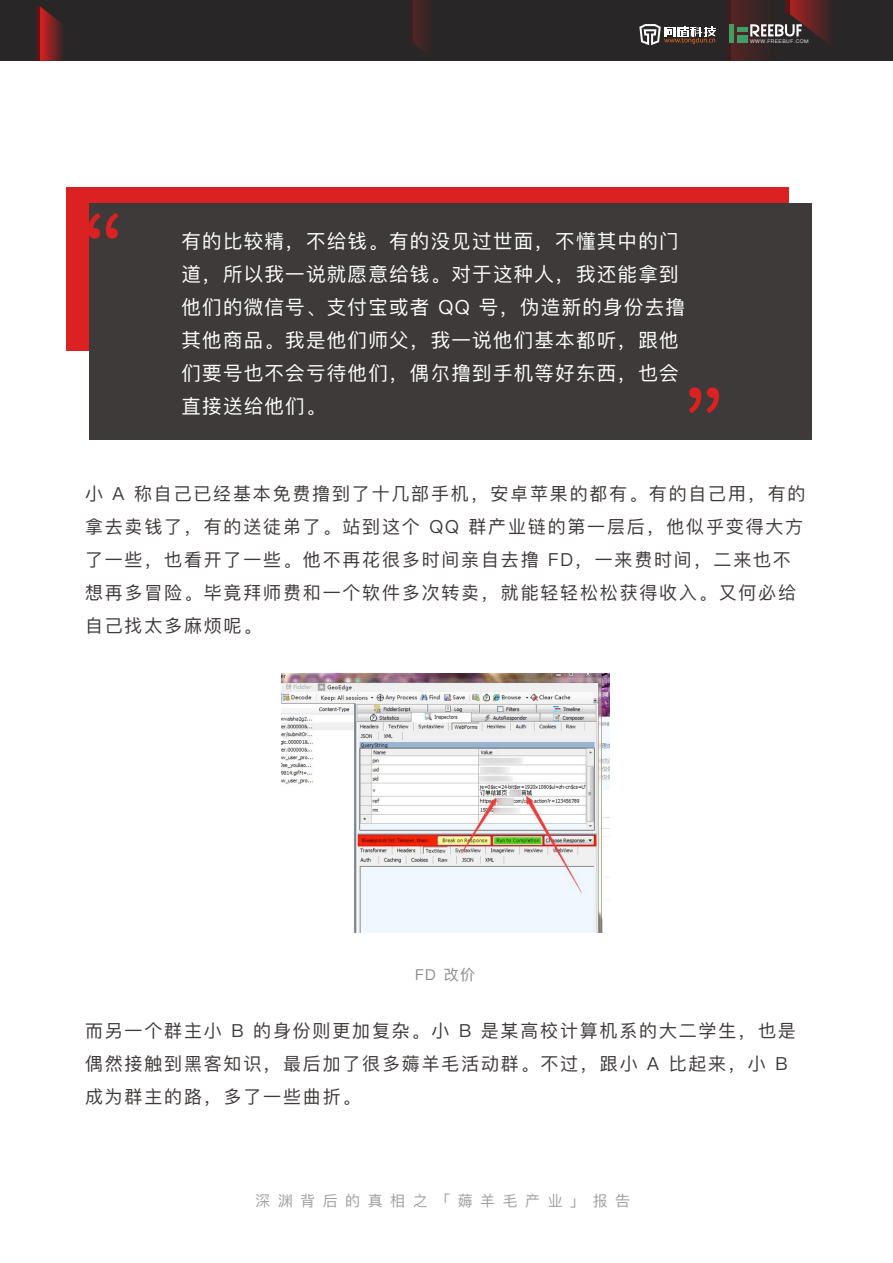
<style>
.page{position:relative;width:893px;height:1263px;background:#fff}
.page>*{position:absolute;margin:0;border:0;box-sizing:border-box;transform-origin:0 0}
.t1{font:89.7px "Ping Fang SC";color:#db2121}
.t2{font:19.5px/33px "Ping Fang SC";letter-spacing:.065em;color:#fff}
.t3{font:18px/33px "Ping Fang SC";letter-spacing:.1em;color:#3e3a39}
.t4{font:15px "Ping Fang SC";letter-spacing:.5em;color:#9fa0a0}
.t5{font:15px "Ping Fang SC";color:#898989}
.t6{font:5.1px "Ping Fang SC";letter-spacing:.1em;color:#fff}
</style>
<div class="page">
<div style="left:0;top:0;width:893px;height:61px;background:#282626"></div>
<div style="left:730px;top:0;width:45px;height:61px;background:linear-gradient(to right,#572424,#282525)"></div>
<hr style="left:726px;top:0;width:4px;height:61px;background:#392020">
<svg style="left:40px;top:6px;width:23px;height:55px"></svg>
<hr style="left:38px;top:6px;width:2px;height:55px;background:#6b1111">
<svg style="left:413px;top:0;width:16px;height:55px"></svg>
<hr style="left:411px;top:0;width:2px;height:43px;background:#6b1111">
<svg style="left:639px;top:24px;width:76px;height:21px"></svg>
<svg style="left:750px;top:0;width:81px;height:49px"></svg>
<hr style="left:729px;top:24px;width:4px;height:19px;background:#3ea066">
<hr style="left:738px;top:28px;width:10px;height:4px;background:#3ea066">
<div style="left:738px;top:35px;width:10px;height:8px;background:#3ea066"></div>
<img style="left:282px;top:673px;width:327px;height:259px">
<div style="left:66px;top:188px;width:723px;height:163px;background:#db2121"></div>
<div style="left:89px;top:203px;width:723px;height:237px;background:#3e3a39"></div>
<p class="t6" style="left:750px;top:38px;width:60px">WWW.FREEBUF.COM</p>
<h1 class="t1" style="left:77px;top:201px;width:50px">“</h1>
<p class="t2" style="left:181px;top:225px;width:505px">有的比较精，不给钱。有的没见过世面，不懂其中的门道，所以我一说就愿意给钱。对于这种人，我还能拿到他们的微信号、支付宝或者 QQ 号，伪造新的身份去撸其他商品。我是他们师父，我一说他们基本都听，跟他们要号也不会亏待他们，偶尔撸到手机等好东西，也会直接送给他们。</p>
<h1 class="t1" style="left:681px;top:375px;width:50px">”</h1>
<p class="t3" style="left:85px;top:477px;width:722px">小 A 称自己已经基本免费撸到了十几部手机，安卓苹果的都有。有的自己用，有的拿去卖钱了，有的送徒弟了。站到这个 QQ 群产业链的第一层后，他似乎变得大方了一些，也看开了一些。他不再花很多时间亲自去撸 FD，一来费时间，二来也不想再多冒险。毕竟拜师费和一个软件多次转卖，就能轻轻松松获得收入。又何必给自己找太多麻烦呢。</p>
<p class="t5" style="left:415px;top:966px;width:62px">FD 改价</p>
<p class="t3" style="left:85px;top:1014px;width:712px">而另一个群主小 B 的身份则更加复杂。小 B 是某高校计算机系的大二学生，也是偶然接触到黑客知识，最后加了很多薅羊毛活动群。不过，跟小 A 比起来，小 B成为群主的路，多了一些曲折。</p>
<p class="t4" style="left:255px;top:1192px;width:376px">深渊背后的真相之「薅羊毛产业」报告</p>
</div>
